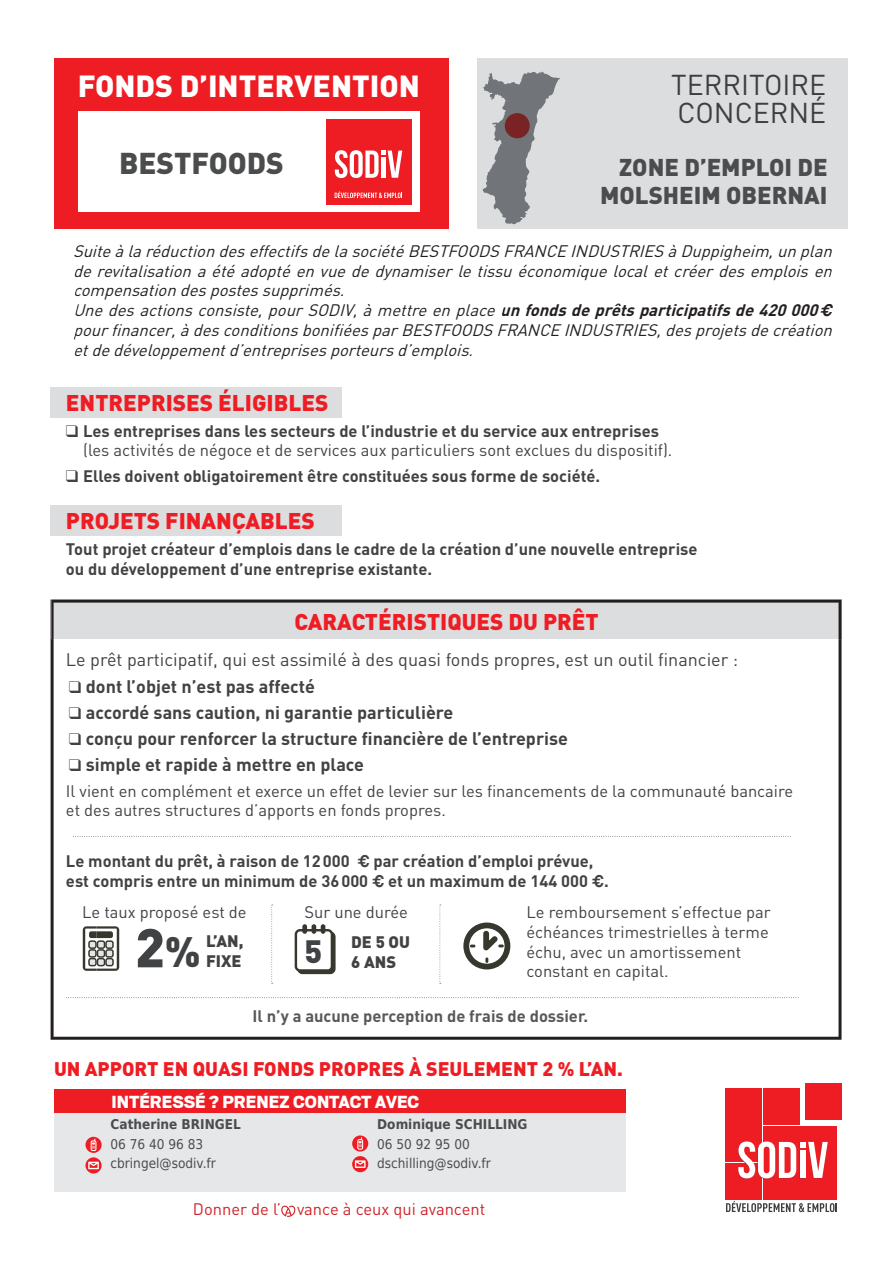
<style>
.page{position:relative;width:893px;height:1263px;background:#fff}
.page>*{position:absolute;margin:0;border:0;box-sizing:border-box;transform-origin:0 0}
.t1{font:900 53.85px "DIN";color:#414243}
.t2{font:900 30.15px "DIN";color:#fff}
.t3{font:900 29.7px "DIN";color:#4b4c4d}
.t4{font:28.35px/28.3px "DIN";color:#3e3e3f}
.t5{font:900 24px/27.8px "DIN";color:#4b4c4d;text-align:right}
.t6{font:900 22.5px "DIN";color:#ee1d23}
.t7{font:900 19.5px "DIN";color:#ee1d23}
.t8{font:900 19.5px "Scout";color:#fff}
.t9{font:700 18px "DIN";color:#414243}
.t10{font:18px "DIN";color:#414243}
.t11{font:italic 16.5px/19.8px "DIN";color:#231f20}
.t12{font:16.5px/19.8px "DIN";color:#414243}
.t13{font:700 16.5px/19.8px "DIN";color:#414243}
.t14{font:700 16.5px "DIN";color:#57585a}
.t15{font:16.5px "DIN";color:#d1232a}
.t16{font:900 16.5px/19.8px "DIN";color:#414243}
.t17{font:13.5px/19.5px "DejaVu Sans Condensed";color:#4b4c4d}
.t18{font:700 13.5px "DejaVu Sans Condensed";color:#4b4c4d}
.s1{font-weight:700}
.s2{font-family:"Helvetica";font-weight:700}
.s3{font-family:"Helvetica"}
.s4{font-size:42px}
</style>
<div class="page">
<div style="left:478px;top:58px;width:370px;height:170px;background:#dcdddf"></div>
<div style="left:51px;top:387px;width:291px;height:30px;background:#dcdddf"></div>
<div style="left:51px;top:505px;width:291px;height:31px;background:#dcdddf"></div>
<svg style="left:51px;top:600px;width:790px;height:440px"></svg>
<svg style="left:52px;top:600px;width:789px;height:39px"></svg>
<div style="left:54px;top:58px;width:395px;height:170px;background:#ee1d23"></div>
<div style="left:806px;top:1083px;width:36px;height:36px;background:#ee1d23"></div>
<div style="left:763px;top:1088px;width:36px;height:36px;background:#ee1d23"></div>
<div style="left:725px;top:1088px;width:37px;height:36px;background:#ee1d23"></div>
<div style="left:801px;top:1126px;width:36px;height:36px;background:#ee1d23"></div>
<div style="left:763px;top:1126px;width:36px;height:36px;background:#ee1d23"></div>
<div style="left:725px;top:1126px;width:37px;height:36px;background:#ee1d23"></div>
<div style="left:801px;top:1163px;width:36px;height:37px;background:#ee1d23"></div>
<div style="left:763px;top:1163px;width:36px;height:37px;background:#ee1d23"></div>
<div style="left:725px;top:1163px;width:37px;height:37px;background:#ee1d23"></div>
<svg style="left:738px;top:1141px;width:90px;height:38px"></svg>
<svg style="left:726px;top:1201px;width:111px;height:11px"></svg>
<svg style="left:271px;top:904px;width:2px;height:80px"></svg>
<svg style="left:439px;top:904px;width:2px;height:80px"></svg>
<svg style="left:281px;top:1205px;width:15px;height:12px"></svg>
<svg style="left:66px;top:997px;width:732px;height:1px"></svg>
<svg style="left:73px;top:836px;width:718px;height:1px"></svg>
<div style="left:54px;top:1112px;width:571px;height:80px;background:#e6e7e9"></div>
<div style="left:54px;top:1089px;width:571px;height:23px;background:#ee1d23"></div>
<svg style="left:85px;top:1137px;width:17px;height:16px"></svg>
<svg style="left:352px;top:1135px;width:16px;height:16px"></svg>
<svg style="left:91px;top:1139px;width:5px;height:12px"></svg>
<svg style="left:357px;top:1137px;width:6px;height:13px"></svg>
<svg style="left:85px;top:1157px;width:17px;height:16px"></svg>
<svg style="left:352px;top:1156px;width:16px;height:16px"></svg>
<svg style="left:88px;top:1162px;width:11px;height:7px"></svg>
<svg style="left:355px;top:1160px;width:11px;height:8px"></svg>
<svg style="left:83px;top:926px;width:36px;height:45px"></svg>
<svg style="left:295px;top:924px;width:41px;height:50px"></svg>
<svg style="left:463px;top:922px;width:47px;height:47px"></svg>
<div style="left:78px;top:111px;width:342px;height:101px;background:#fff"></div>
<div style="left:326px;top:119px;width:85px;height:85px;background:#ee1d23"></div>
<svg style="left:334px;top:150px;width:68px;height:28px"></svg>
<svg style="left:335px;top:191px;width:67px;height:7px"></svg>
<svg style="left:483px;top:71px;width:77px;height:153px"></svg>
<div style="left:505px;top:113px;width:25px;height:25px;background:#792325;border-radius:50%"></div>
<h2 class="t2" style="left:78px;top:66px;width:344px">FONDS D’INTERVENTION</h2>
<h3 class="t4" style="left:671px;top:70px;width:156px">TERRITOIRE<br>CONCERNÉ</h3>
<h3 class="t3" style="left:119px;top:144px;width:166px">BESTFOODS</h3>
<h3 class="t5" style="left:600px;top:152px;width:229px">ZONE D’EMPLOI DE<br>MOLSHEIM OBERNAI</h3>
<p class="t11" style="left:73px;top:241px;width:766px">SuiteàlaréductiondeseffectifsdelasociétéBESTFOODSFRANCEINDUSTRIESàDuppigheim,unplan derevitalisationaétéadoptéenvuededynamiserletissuéconomiquelocaletcréerdesemploisen compensationdespostessupprimés.<br>Unedesactionsconsiste,pourSODIV,àmettreenplace<span class="s1">unfondsdeprêtsparticipatifsde420000</span><span class="s2">€ </span>pourfinancer,àdesconditionsbonifiéesparBESTFOODSFRANCEINDUSTRIES,desprojetsdecréation etdedéveloppementd’entreprisesporteursd’emplois.</p>
<h3 class="t6" style="left:66px;top:388px;width:264px">ENTREPRISES ÉLIGIBLES</h3>
<p class="t12" style="left:83px;top:420px;width:591px;text-indent:-17px">❑ <span class="s1">Les entreprises dans les secteurs de l’industrie et du service aux entreprises </span>(les activités de négoce et de services aux particuliers sont exclues du dispositif).</p>
<p class="t13" style="left:66px;top:466px;width:536px">❑ Elles doivent obligatoirement être constituées sous forme de société.</p>
<h3 class="t6" style="left:66px;top:506px;width:250px">PROJETS FINANÇABLES</h3>
<p class="t13" style="left:66px;top:538px;width:633px">Tout projet créateur d’emplois dans le cadre de la création d’une nouvelle entreprise ou du développement d’une entreprise existante.</p>
<h3 class="t6" style="left:294px;top:607px;width:306px">CARACTÉRISTIQUES DU PRÊT</h3>
<p class="t10" style="left:66px;top:648px;width:674px">Le prêt participatif, qui est assimilé à des quasi fonds propres, est un outil financier :</p>
<p class="t9" style="left:69px;top:675px;width:248px">❑ dont l’objet n’est pas affecté</p>
<p class="t9" style="left:69px;top:701px;width:386px">❑ accordé sans caution, ni garantie particulière</p>
<p class="t9" style="left:69px;top:727px;width:501px">❑ conçu pour renforcer la structure financière de l’entreprise</p>
<p class="t9" style="left:69px;top:752px;width:297px">❑ simple et rapide à mettre en place</p>
<p class="t12" style="left:66px;top:780px;width:729px">Il vient en complément et exerce un effet de levier sur les financements de la communauté bancaire et des autres structures d’apports en fonds propres.</p>
<p class="t13" style="left:66px;top:850px;width:544px">Le montant du prêt, à raison de 12 000 <span class="s3">€</span> par création d’emploi prévue, est compris entre un minimum de 36 000 <span class="s3">€</span> et un maximum de 144 000 <span class="s3">€</span>.</p>
<p class="t12" style="left:526px;top:902px;width:246px">Le remboursement s’effectue par échéances trimestrielles à terme échu, avec un amortissement constant en capital.</p>
<p class="t12" style="left:82px;top:902px;width:166px">Le taux proposé est de</p>
<p class="t16" style="left:206px;top:930px;width:39px">L’AN,<br>FIXE</p>
<p class="t16" style="left:351px;top:931px;width:60px">DE 5 OU</p>
<p class="t12" style="left:304px;top:902px;width:105px">Sur une durée</p>
<h1 class="t1" style="left:135px;top:912px;width:67px">2<span class="s4">%</span></h1>
<p class="t16" style="left:304px;top:951px;width:93px"><sup>5</sup> 6 ANS</p>
<p class="t14" style="left:253px;top:1005px;width:337px">Il n’y a aucune perception de frais de dossier.</p>
<p class="t7" style="left:54px;top:1056px;width:570px">UN APPORT EN QUASI FONDS PROPRES À SEULEMENT 2 % L’AN.</p>
<p class="t8" style="left:111px;top:1089px;width:309px">INTÉRESSÉ ? PRENEZ CONTACT AVEC</p>
<p class="t18" style="left:111px;top:1113px;width:132px">Catherine BRINGEL</p>
<p class="t17" style="left:111px;top:1134px;width:107px">06 76 40 96 83 cbringel@sodiv.fr</p>
<p class="t18" style="left:377px;top:1113px;width:152px">Dominique SCHILLING</p>
<p class="t17" style="left:377px;top:1134px;width:115px">06 50 92 95 00 dschilling@sodiv.fr</p>
<p class="t15" style="left:193px;top:1199px;width:294px">Donner de l’ vance à ceux qui avancent</p>
</div>
